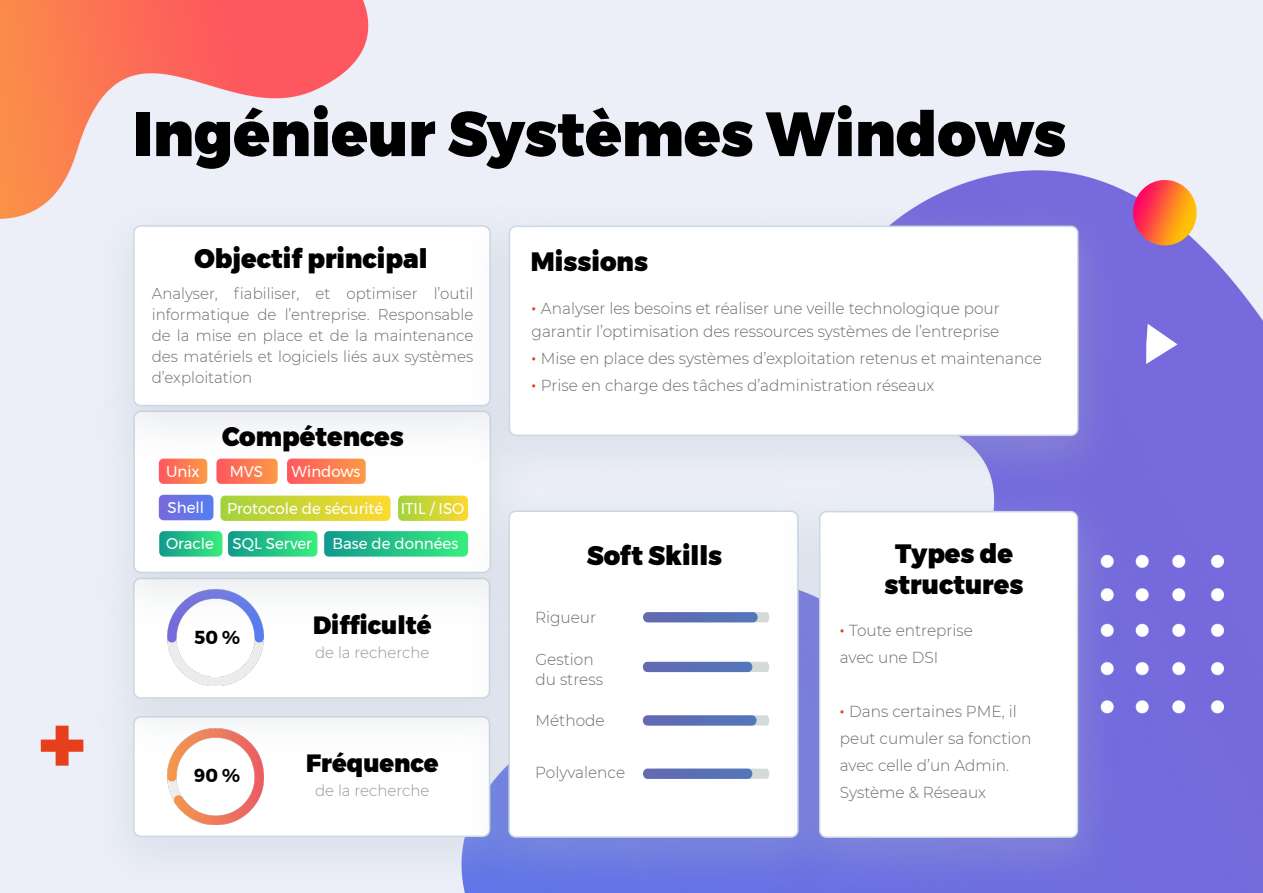
<style>
.page{position:relative;width:1263px;height:893px;background:#fff}
.page>*{position:absolute;margin:0;border:0;box-sizing:border-box;transform-origin:0 0}
.t1{font:900 62.4px "Montserrat";color:#000;scale:.96 1}
.t2{font:900 26.55px "Montserrat";color:#000;scale:.96 1}
.t3{font:900 24.9px "Montserrat";color:#000;scale:.96 1}
.t4{font:700 18.75px "Montserrat";color:#000;scale:.96 1}
.t5{font:300 15.9px "Montserrat";color:#6c6b6c;scale:.96 1}
.t6{font:300 15.9px/27px "Montserrat";color:#6c6b6d;scale:.96 1}
.t7{font:300 15.6px/21px "Montserrat";color:#6c6b6d;text-align:justify;scale:.96 1}
.t8{font:15.6px "Montserrat";color:#fff;scale:.96 1}
.t9{font:300 15.6px "Montserrat";color:#969696;scale:.96 1}
.s1{font-weight:400;font-size:18.75px;color:#e7411b}
</style>
<div class="page">
<img style="left:0;top:0;width:1263px;height:893px">
<img style="left:1146px;top:324px;width:31px;height:40px">
<img style="left:1132px;top:180px;width:64px;height:65px">
<div style="left:89px;top:687px;width:445px;height:206px;background:#e7ebf4"></div>
<div style="left:134px;top:717px;width:356px;height:119px;background:#fff;border-radius:7px"></div>
<div style="left:133px;top:716px;width:357px;height:121px;border:2px solid #cdd7e1;border-radius:7px"></div>
<img style="left:168px;top:758px;width:96px;height:66px">
<div style="left:89px;top:548px;width:445px;height:210px;background:#b0bcc8;opacity:.28"></div>
<div style="left:134px;top:578px;width:356px;height:120px;background:#fff;border-radius:7px"></div>
<div style="left:133px;top:578px;width:357px;height:121px;border:2px solid #cdd7e1;border-radius:7px"></div>
<img style="left:168px;top:632px;width:96px;height:53px">
<div style="left:89px;top:381px;width:446px;height:251px;background:#b0bcc8;opacity:.28"></div>
<div style="left:134px;top:411px;width:356px;height:161px;background:#fff;border-radius:7px"></div>
<div style="left:133px;top:411px;width:358px;height:162px;border:2px solid #cdd7e1;border-radius:7px"></div>
<div style="left:89px;top:196px;width:446px;height:269px;background:#b0bcc8;opacity:.28"></div>
<div style="left:134px;top:226px;width:356px;height:180px;background:#fff;border-radius:7px"></div>
<div style="left:133px;top:225px;width:358px;height:181px;border:2px solid #cdd7e1;border-radius:7px"></div>
<div style="left:464px;top:196px;width:659px;height:299px;background:#b0bcc8;opacity:.28"></div>
<div style="left:509px;top:226px;width:569px;height:209px;background:#fff;border-radius:7px"></div>
<div style="left:509px;top:226px;width:569px;height:210px;border:2px solid #cdd7e1;border-radius:7px"></div>
<div style="left:464px;top:481px;width:379px;height:412px;background:#b0bcc8;opacity:.28"></div>
<div style="left:509px;top:511px;width:289px;height:326px;background:#fff;border-radius:7px"></div>
<div style="left:508px;top:510px;width:291px;height:328px;border:2px solid #cdd7e1;border-radius:7px"></div>
<div style="left:775px;top:481px;width:347px;height:412px;background:#b0bcc8;opacity:.28"></div>
<div style="left:820px;top:512px;width:257px;height:325px;background:#fff;border-radius:7px"></div>
<div style="left:819px;top:511px;width:259px;height:327px;border:2px solid #cdd7e1;border-radius:7px"></div>
<svg style="left:755px;top:612px;width:14px;height:10px"></svg>
<svg style="left:749px;top:662px;width:20px;height:10px"></svg>
<svg style="left:753px;top:715px;width:16px;height:10px"></svg>
<svg style="left:749px;top:769px;width:20px;height:10px"></svg>
<div style="left:643px;top:612px;width:115px;height:10px;background:#5970b6;border-radius:5px"></div>
<div style="left:643px;top:662px;width:109px;height:10px;background:#5a6fb5;border-radius:5px"></div>
<div style="left:643px;top:715px;width:113px;height:11px;background:#5970b6;border-radius:5px"></div>
<div style="left:643px;top:769px;width:109px;height:10px;background:#5a6fb5;border-radius:5px"></div>
<svg style="left:159px;top:459px;width:48px;height:25px"></svg>
<svg style="left:159px;top:495px;width:54px;height:25px"></svg>
<svg style="left:220px;top:496px;width:171px;height:25px;background:#d0d537"></svg>
<svg style="left:159px;top:531px;width:63px;height:26px;background:#2bc589"></svg>
<svg style="left:228px;top:531px;width:89px;height:26px;background:#29c488"></svg>
<svg style="left:324px;top:531px;width:144px;height:26px;background:#29c588"></svg>
<svg style="left:398px;top:496px;width:70px;height:25px;background:#d0d537"></svg>
<svg style="left:216px;top:459px;width:62px;height:25px;background:#fc7b56"></svg>
<svg style="left:287px;top:459px;width:79px;height:25px;background:#fc7a54"></svg>
<p class="t1" style="left:133px;top:83px;width:974px">Ingénieur Systèmes Windows</p>
<p class="t2" style="left:195px;top:237px;width:244px">Objectif principal</p>
<p class="t7" style="left:152px;top:283px;width:336px">Analyser, fiabiliser, et optimiser l’outil informatique de l’entreprise. Responsable de la mise en place et de la maintenance des matériels et logiciels liés aux systèmes d’exploitation</p>
<p class="t2" style="left:222px;top:414px;width:191px">Compétences</p>
<p class="t8" style="left:230px;top:459px;width:36px">MVS</p>
<p class="t8" style="left:292px;top:459px;width:73px">Windows</p>
<p class="t8" style="left:166px;top:459px;width:36px">Unix</p>
<p class="t8" style="left:168px;top:495px;width:40px">Shell</p>
<p class="t8" style="left:227px;top:496px;width:164px">Protocole de sécurité</p>
<p class="t8" style="left:166px;top:532px;width:51px">Oracle</p>
<p class="t8" style="left:233px;top:532px;width:84px">SQL Server</p>
<p class="t8" style="left:332px;top:532px;width:133px">Base de données</p>
<p class="t8" style="left:401px;top:496px;width:68px">ITIL / ISO</p>
<p class="t4" style="left:194px;top:622px;width:49px">50 %</p>
<p class="t4" style="left:194px;top:761px;width:49px">90 %</p>
<p class="t3" style="left:313px;top:604px;width:125px">Difficulté</p>
<p class="t9" style="left:315px;top:641px;width:121px">de la recherche</p>
<p class="t3" style="left:306px;top:743px;width:140px">Fréquence</p>
<p class="t9" style="left:315px;top:780px;width:121px">de la recherche</p>
<p class="t2" style="left:531px;top:240px;width:124px">Missions</p>
<p class="t5" style="left:531px;top:298px;width:489px"><span class="s1">•</span> Analyser les besoins et réaliser une veille technologique pour</p>
<p class="t5" style="left:531px;top:320px;width:489px">garantir l’optimisation des ressources systèmes de l’entreprise</p>
<p class="t5" style="left:531px;top:347px;width:533px"><span class="s1">•</span> Mise en place des systèmes d’exploitation retenus et maintenance</p>
<p class="t5" style="left:531px;top:374px;width:421px"><span class="s1">•</span> Prise en charge des tâches d’administration réseaux</p>
<p class="t2" style="left:587px;top:534px;width:143px">Soft Skills</p>
<p class="t6" style="left:535px;top:603px;width:65px">Rigueur</p>
<p class="t6" style="left:535px;top:646px;width:62px">Gestion</p>
<p class="t6" style="left:535px;top:665px;width:72px">du stress</p>
<p class="t6" style="left:535px;top:706px;width:74px">Méthode</p>
<p class="t6" style="left:535px;top:759px;width:95px">Polyvalence</p>
<p class="t2" style="left:895px;top:531px;width:124px">Types de</p>
<p class="t2" style="left:884px;top:563px;width:146px">structures</p>
<p class="t6" style="left:840px;top:616px;width:140px"><span class="s1">•</span> Toute entreprise</p>
<p class="t6" style="left:840px;top:643px;width:104px">avec une DSI</p>
<p class="t6" style="left:840px;top:697px;width:201px"><span class="s1">•</span> Dans certaines PME, il peut cumuler sa fonction avec celle d’un Admin.<br>Système &amp; Réseaux</p>
</div>
